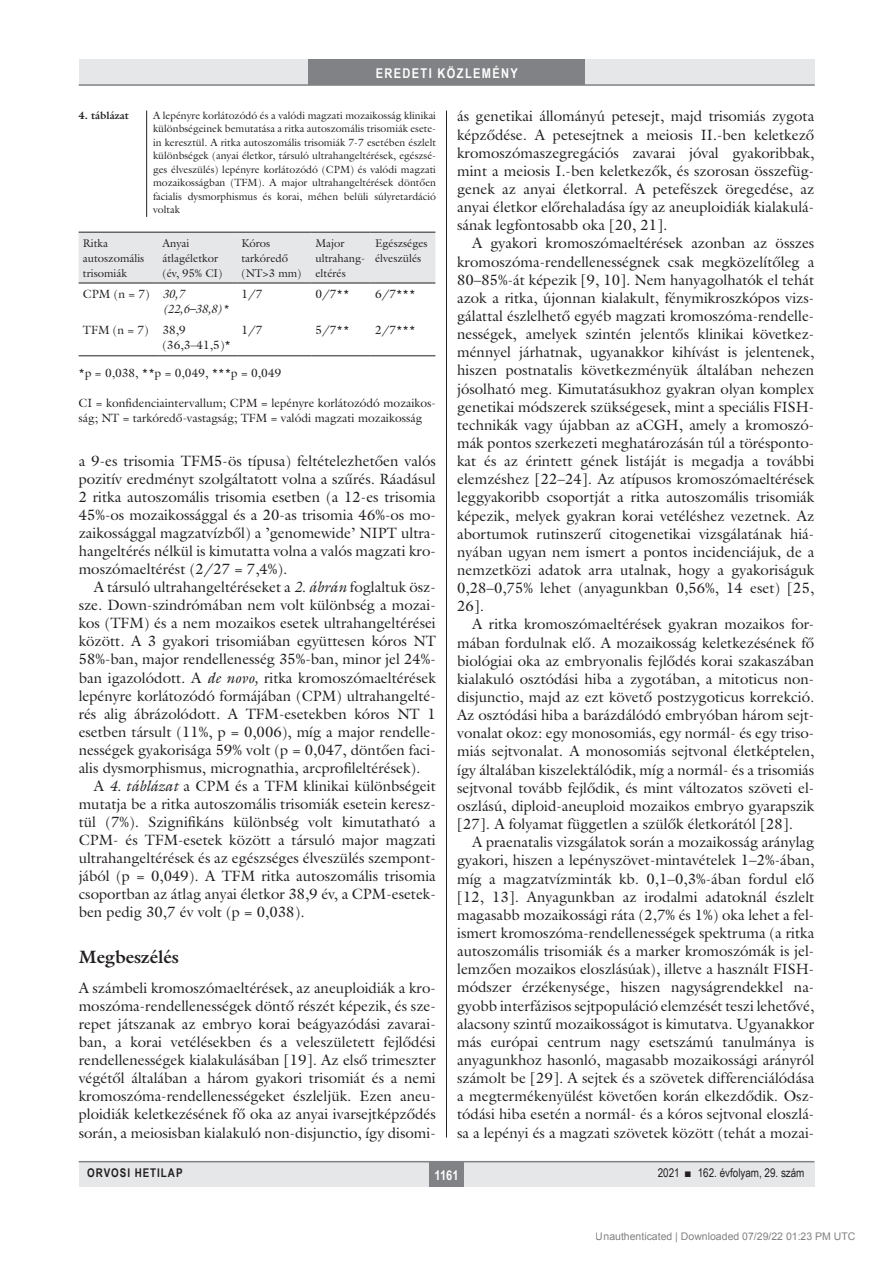
<style>
.page{position:relative;width:893px;height:1263px;background:#fff}
.page>*{position:absolute;margin:0;border:0;box-sizing:border-box;transform-origin:0 0}
.alcimbold{font:700 18px "Galliard Reg";color:#231f20}
.Body_Text{font:15px/18.1px "Galliard Reg";color:#231f20;text-align:justify}
.Body_tompa{font:15px/18px "Galliard Reg";color:#231f20}
.t1{font:700 13.5px "Arial Narrow";letter-spacing:.1em;color:#fff}
.tompa_8_10{font:12px/15px "Galliard Reg";color:#231f20}
.tabla{font:12px "Galliard Reg";color:#231f20}
.t2{font:12px "Arial Narrow";color:#231f20}
.tabla-2{font:italic 12px "Galliard Reg";color:#231f20}
.t3{font:700 12px "Arial Narrow";letter-spacing:.08em;color:#231f20}
.tablafej{font:11.25px/15px "Galliard Reg";color:#231f20}
.kepalairas2{font:10.5px/13.5px "Galliard Reg";color:#231f20;text-align:justify}
.t4{font:10.5px "Arial";color:rgb(0 0 0/.5)}
.kepalairas1{font:700 10.5px "Galliard Reg";color:#231f20}
.s1{font-style:italic}
</style>
<div class="page">
<div style="left:79px;top:1161px;width:735px;height:25px;background:#e6e7e9"></div>
<div style="left:429px;top:1161px;width:34px;height:25px;background:#808285"></div>
<hr style="left:79px;top:1161px;width:735px;height:1px;background:#808285">
<div style="left:79px;top:60px;width:735px;height:25px;background:#e6e7e9"></div>
<div style="left:308px;top:60px;width:277px;height:25px;background:#808285"></div>
<hr style="left:79px;top:84px;width:736px;height:2px;background:#808285">
<hr style="left:446px;top:111px;width:1px;height:1026px;background:#231f20">
<hr style="left:146px;top:111px;width:1px;height:106px;background:#231f20">
<div style="left:79px;top:233px;width:356px;height:50px;background:#e6e7e9"></div>
<hr style="left:79px;top:232px;width:79px;height:1px;background:#231f20">
<hr style="left:158px;top:232px;width:79px;height:1px;background:#231f20">
<hr style="left:237px;top:232px;width:74px;height:1px;background:#231f20">
<hr style="left:311px;top:232px;width:60px;height:1px;background:#231f20">
<hr style="left:371px;top:232px;width:64px;height:1px;background:#231f20">
<hr style="left:79px;top:283px;width:79px;height:1px;background:#231f20">
<hr style="left:158px;top:283px;width:79px;height:1px;background:#231f20">
<hr style="left:237px;top:283px;width:74px;height:1px;background:#231f20">
<hr style="left:311px;top:283px;width:60px;height:1px;background:#231f20">
<hr style="left:371px;top:283px;width:64px;height:1px;background:#231f20">
<hr style="left:79px;top:355px;width:79px;height:1px;background:#231f20">
<hr style="left:158px;top:355px;width:79px;height:1px;background:#231f20">
<hr style="left:237px;top:355px;width:74px;height:1px;background:#231f20">
<hr style="left:311px;top:355px;width:60px;height:1px;background:#231f20">
<hr style="left:371px;top:355px;width:64px;height:1px;background:#231f20">
<p class="t1" style="left:376px;top:63px;width:144px">EREDETI KÖZLEMÉNY</p>
<p class="kepalairas1" style="left:79px;top:109px;width:52px">4. táblázat</p>
<p class="kepalairas2" style="left:153px;top:109px;width:284px">A lepényre korlátozódó és a valódi magzati mozaikosság klinikai különbségeinek bemutatása a ritka autoszomális trisomiák esete&shy;in keresztül. A ritka autoszomális trisomiák 7-7 esetében észlelt különbségek (anyai életkor, társuló ultrahangeltérések, egészsé&shy;ges élveszülés) lepényre korlátozódó (CPM) és valódi magzati mozaikosságban (TFM). A major ultrahangeltérések döntően facialis dysmorphismus és korai, méhen belüli súlyretardáció voltak</p>
<p class="tablafej" style="left:83px;top:235px;width:63px">Ritka autoszomális</p>
<p class="tablafej" style="left:83px;top:265px;width:46px">trisomiák</p>
<p class="tablafej" style="left:162px;top:235px;width:57px">Anyai átlagéletkor</p>
<p class="tablafej" style="left:162px;top:265px;width:62px">(év, 95% CI)</p>
<p class="tablafej" style="left:241px;top:235px;width:48px">Kóros tarkóredő</p>
<p class="tablafej" style="left:241px;top:265px;width:62px">(NT&gt;3 mm)</p>
<p class="tablafej" style="left:315px;top:235px;width:51px">Major ultrahang&shy;eltérés</p>
<p class="tablafej" style="left:375px;top:235px;width:54px">Egészséges</p>
<p class="tablafej" style="left:375px;top:250px;width:48px">élveszülés</p>
<p class="tabla" style="left:83px;top:286px;width:68px">CPM (n = 7)</p>
<p class="tabla-2" style="left:162px;top:286px;width:23px">30,7</p>
<p class="tabla-2" style="left:162px;top:301px;width:68px">(22,6–38,8)*</p>
<p class="tabla" style="left:241px;top:286px;width:23px">1/7</p>
<p class="tabla" style="left:315px;top:286px;width:36px">0/7**</p>
<p class="tabla" style="left:375px;top:286px;width:42px">6/7***</p>
<p class="tabla" style="left:241px;top:323px;width:23px">1/7</p>
<p class="tabla" style="left:315px;top:323px;width:36px">5/7**</p>
<p class="tabla" style="left:375px;top:323px;width:42px">2/7***</p>
<p class="tompa_8_10" style="left:79px;top:365px;width:204px">*p = 0,038, **p = 0,049, ***p = 0,049</p>
<p class="tompa_8_10" style="left:79px;top:395px;width:359px">CI = konfidenciaintervallum; CPM = lepényre korlátozódó mozaikos&shy;ság; NT = tarkóredő-vastagság; TFM = valódi magzati mozaikosság</p>
<p class="tabla" style="left:83px;top:323px;width:68px">TFM (n = 7)</p>
<p class="tabla" style="left:162px;top:323px;width:25px">38,9</p>
<p class="tabla" style="left:162px;top:338px;width:70px">(36,3–41,5)*</p>
<p class="Body_Text" style="left:79px;top:451px;width:359px">a 9-es trisomia TFM5-ös típusa) feltételezhetően valós pozitív eredményt szolgáltatott volna a szűrés. Ráadásul 2 ritka autoszomális trisomia esetben (a 12-es trisomia 45%-os mozaikossággal és a 20-as trisomia 46%-os mo&shy;zaikossággal magzatvízből) a ’genomewide’ NIPT ultra&shy;hangeltérés nélkül is kimutatta volna a valós magzati kro&shy;moszómaeltérést (2/27 = 7,4%).</p>
<p class="Body_Text" style="left:79px;top:578px;width:359px;text-indent:15px">A társuló ultrahangeltéréseket a <span class="s1">2. ábrán</span> foglaltuk ös - sze. Down-szindrómában nem volt különbség a mozai&shy;kos (TFM) és a nem mozaikos esetek ultrahangeltérései között. A 3 gyakori trisomiában együttesen kóros NT 58%-ban, major rendellenesség 35%-ban, minor jel 24%- ban igazolódott. A <span class="s1">de novo,</span> ritka kromoszómaeltérések lepényre korlátozódó formájában (CPM) ultrahangelté&shy;rés alig ábrázolódott. A TFM-esetekben kóros NT 1 esetben társult (11%, p = 0,006), míg a major rendelle&shy;nességek gyakorisága 59% volt (p = 0,047, döntően faci&shy;alis dysmorphismus, micrognathia, arcprofileltérések).</p>
<p class="Body_Text" style="left:79px;top:777px;width:359px;text-indent:15px">A <span class="s1">4. táblázat</span> a CPM és a TFM klinikai különbségeit mutatja be a ritka autoszomális trisomiák esetein keresz&shy;tül (7%). Szignifikáns különbség volt kimutatható a CPM- és TFM-esetek között a társuló major magzati ultrahangeltérések és az egészséges élveszülés szempont&shy;jából (p = 0,049). A TFM ritka autoszomális trisomia csoportban az átlag anyai életkor 38,9 év, a CPM-esetek&shy;ben pedig 30,7 év volt (p = 0,038).</p>
<p class="alcimbold" style="left:79px;top:945px;width:102px">Megbeszélés</p>
<p class="Body_tompa" style="left:79px;top:979px;width:359px">A számbeli kromoszómaeltérések, az aneuploidiák a kro&shy;moszóma-rendellenességek döntő részét képezik, és sze&shy;repet játszanak az embryo korai beágyazódási zavarai&shy;ban, a korai vetélésekben és a veleszületett fejlődési rendellenességek kialakulásában [19]. Az első trimeszter végétől általában a három gyakori trisomiát és a nemi kromoszóma-rendellenességeket észleljük. Ezen aneu&shy;ploidiák keletkezésének fő oka az anyai ivarsejtképződés során, a meiosisban kialakuló non-disjunctio, így disomi-</p>
<p class="Body_tompa" style="left:457px;top:107px;width:359px;text-align:justify">ás genetikai állományú petesejt, majd trisomiás zygota képződése. A petesejtnek a meiosis II.-ben keletkező kromoszómaszegregációs zavarai jóval gyakoribbak, mint a meiosis I.-ben keletkezők, és szorosan összefüg&shy;genek az anyai életkorral. A petefészek öregedése, az anyai életkor előrehaladása így az aneuploidiák kialakulá&shy;sának legfontosabb oka [20, 21].</p>
<p class="Body_Text" style="left:457px;top:234px;width:359px;text-indent:15px">A gyakori kromoszómaeltérések azonban az összes kromoszóma-rendellenességnek csak megközelítőleg a 80–85%-át képezik [9, 10]. Nem hanyagolhatók el tehát azok a ritka, újonnan kialakult, fénymikroszkópos vizs&shy;gálattal észlelhető egyéb magzati kromoszóma-rendelle&shy;nességek, amelyek szintén jelentős klinikai következ&shy;ménnyel járhatnak, ugyanakkor kihívást is jelentenek, hiszen postnatalis következményük általában nehezen jósolható meg. Kimutatásukhoz gyakran olyan komplex genetikai módszerek szükségesek, mint a speciális FISH&shy;technikák vagy újabban az aCGH, amely a kromoszó&shy;mák pontos szerkezeti meghatározásán túl a törésponto&shy;kat és az érintett gének listáját is megadja a további elemzéshez [22–24]. Az atípusos kromoszómaeltérések leggyakoribb csoportját a ritka autoszomális trisomiák képezik, melyek gyakran korai vetéléshez vezetnek. Az abortumok rutinszerű citogenetikai vizsgálatának hiá&shy;nyában ugyan nem ismert a pontos incidenciájuk, de a nemzetközi adatok arra utalnak, hogy a gyakoriságuk 0,28–0,75% lehet (anyagunkban 0,56%, 14 eset) [25, 26].</p>
<p class="Body_Text" style="left:457px;top:615px;width:359px;text-indent:15px">A ritka kromoszómaeltérések gyakran mozaikos for&shy;mában fordulnak elő. A mozaikosság keletkezésének fő biológiai oka az embryonalis fejlődés korai szakaszában kialakuló osztódási hiba a zygotában, a mitoticus non&shy;disjunctio, majd az ezt követő postzygoticus korrekció.<br>Az osztódási hiba a barázdálódó embryóban három sejt&shy;vonalat okoz: egy monosomiás, egy normál- és egy triso&shy;miás sejtvonalat. A monosomiás sejtvonal életképtelen, így általában kiszelektálódik, míg a normál- és a trisomiás sejtvonal tovább fejlődik, és mint változatos szöveti el&shy;oszlású, diploid-aneuploid mozaikos embryo gyarapszik [27]. A folyamat független a szülők életkorától [28].</p>
<p class="Body_Text" style="left:457px;top:833px;width:359px;text-indent:15px">A praenatalis vizsgálatok során a mozaikosság aránylag gyakori, hiszen a lepényszövet-mintavételek 1–2%-ában, míg a magzatvízminták kb. 0,1–0,3%-ában fordul elő [12, 13]. Anyagunkban az irodalmi adatoknál észlelt magasabb mozaikossági ráta (2,7% és 1%) oka lehet a fel&shy;ismert kromoszóma-rendellenességek spektruma (a ritka autoszomális trisomiák és a marker kromoszómák is jel&shy;lemzően mozaikos eloszlásúak), illetve a használt FISH&shy;módszer érzékenysége, hiszen nagyságrendekkel na&shy;gyobb interfázisos sejtpopuláció elemzését teszi lehetővé, alacsony szintű mozaikosságot is kimutatva. Ugyanakkor más európai centrum nagy esetszámú tanulmánya is anyagunkhoz hasonló, magasabb mozaikossági arányról számolt be [29]. A sejtek és a szövetek differenciálódása a megtermékenyülést követően korán elkezdődik. Osz&shy;tódási hiba esetén a normál- és a kóros sejtvonal eloszlá&shy;sa a lepényi és a magzati szövetek között (tehát a mozai-</p>
<p class="t3" style="left:87px;top:1164px;width:97px">ORVOSI HETILAP</p>
<p class="t1" style="left:434px;top:1165px;width:26px">1161</p>
<p class="t2" style="left:658px;top:1164px;width:148px">2021 ■ 162. évfolyam, 29. szám</p>
<p class="t4" style="left:596px;top:1231px;width:261px">Unauthenticated | Downloaded 07/29/22 01:23 PM UTC</p>
</div>
